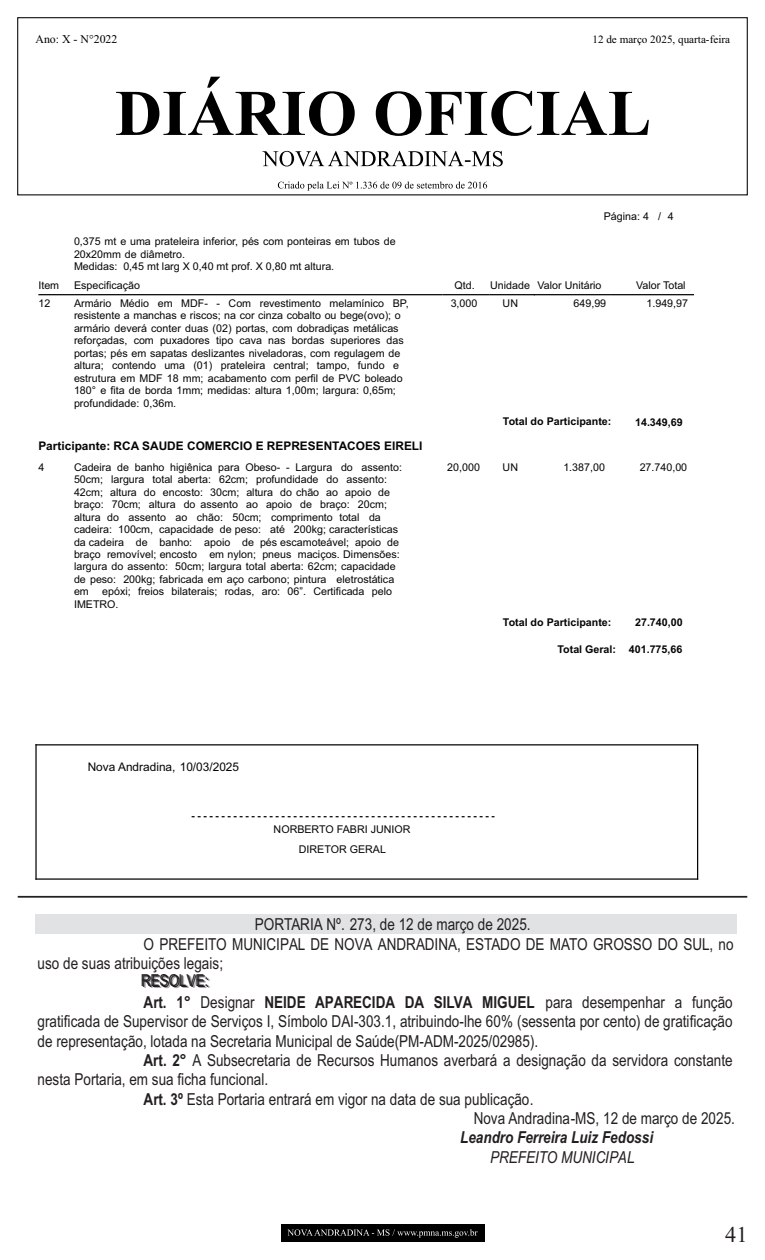
<style>
.page{position:relative;width:765px;height:1260px;background:#fff}
.page>*{position:absolute;margin:0;border:0;box-sizing:border-box;transform-origin:0 0}
.t1{font:22.5px "Times New Roman";color:#231f20}
.t2{font:16.5px "Arial Narrow";color:#231f20}
.t3{font:16.5px/22.2px "Arial Narrow";letter-spacing:-.28em;color:#231f20}
.t4{font:italic 700 16.5px "Arial Narrow";color:#231f20}
.t5{font:italic 16.5px "Arial Narrow";color:#231f20}
.t6{font:700 11.88px "Arial";color:#040504}
.t7{font:11.88px "Arial";color:#040504}
.t8{font:11.88px "Times New Roman";color:#000}
.t9{font:11.12px "Times New Roman";color:#000}
.t10{font:10.75px/12.5px "Arial";color:#040504}
.t11{font:700 10.75px "Arial";color:#040504}
.s1{color:#a8a9ad}
.s2{font-weight:700}
</style>
<div class="page">
<div style="left:281px;top:1225px;width:203px;height:17px;background:#000"></div>
<svg style="left:287px;top:1229px;width:191px;height:9px"></svg>
<div style="left:17px;top:17px;width:731px;height:178px;border:1px solid #000"></div>
<svg style="left:116px;top:77px;width:533px;height:59px"></svg>
<svg style="left:262px;top:151px;width:241px;height:15px"></svg>
<svg style="left:278px;top:181px;width:209px;height:10px"></svg>
<hr style="left:38px;top:294px;width:36px;height:1px;background:#040504">
<hr style="left:74px;top:294px;width:368px;height:1px;background:#040504">
<hr style="left:442px;top:294px;width:48px;height:1px;background:#040504">
<hr style="left:490px;top:294px;width:45px;height:1px;background:#040504">
<hr style="left:534px;top:294px;width:77px;height:1px;background:#040504">
<hr style="left:611px;top:294px;width:83px;height:1px;background:#040504">
<svg style="left:192px;top:816px;width:303px;height:1px"></svg>
<hr style="left:35px;top:744px;width:663px;height:1px;background:#040504">
<hr style="left:35px;top:744px;width:2px;height:136px;background:#040504">
<hr style="left:35px;top:878px;width:663px;height:2px;background:#040504">
<hr style="left:697px;top:744px;width:1px;height:136px;background:#040504">
<hr style="left:18px;top:896px;width:729px;height:2px;background:#231f20">
<div style="left:35px;top:915px;width:702px;height:19px;background:#e1e2e4"></div>
<p class="t8" style="left:35px;top:35px;width:84px">Ano: X - N°2022</p>
<p class="t9" style="left:593px;top:35px;width:139px">12 de março 2025, quarta-feira</p>
<p class="t10" style="left:74px;top:236px;width:323px">0,375 mt e uma prateleira inferior, pés com ponteiras em tubos de<br>20x20mm de diâmetro.<br>Medidas: 0,45 mt larg X 0,40 mt prof. X 0,80 mt altura.</p>
<p class="t10" style="left:604px;top:211px;width:72px">Página: 4 / 4</p>
<p class="t10" style="left:38px;top:280px;width:22px">Item</p>
<p class="t10" style="left:74px;top:280px;width:67px">Especificação</p>
<p class="t10" style="left:455px;top:280px;width:22px">Qtd.</p>
<p class="t10" style="left:490px;top:280px;width:113px">Unidade Valor Unitário</p>
<p class="t10" style="left:636px;top:280px;width:51px">Valor Total</p>
<p class="t10" style="left:38px;top:298px;width:13px">12</p>
<p class="t10" style="left:74px;top:298px;width:336px">Armário Médio em MDF- - Com revestimento melamínico BP, resistente a manchas e riscos; na cor cinza cobalto ou bege(ovo); o armário deverá conter duas (02) portas, com dobradiças metálicas reforçadas, com puxadores tipo cava nas bordas superiores das portas; pés em sapatas deslizantes niveladoras, com regulagem de altura; contendo uma (01) prateleira central; tampo, fundo e estrutura em MDF 18 mm; acabamento com perfil de PVC boleado 180° e fita de borda 1mm; medidas: altura 1,00m; largura: 0,65m; profundidade: 0,36m.</p>
<p class="t10" style="left:451px;top:298px;width:28px">3,000</p>
<p class="t10" style="left:503px;top:298px;width:17px">UN</p>
<p class="t10" style="left:574px;top:298px;width:34px">649,99</p>
<p class="t10" style="left:646px;top:298px;width:43px">1.949,97</p>
<p class="t11" style="left:503px;top:417px;width:110px">Total do Participante:</p>
<p class="t11" style="left:635px;top:418px;width:49px">14.349,69</p>
<p class="t6" style="left:38px;top:441px;width:386px">Participante: RCA SAUDE COMERCIO E REPRESENTACOES EIRELI</p>
<p class="t10" style="left:38px;top:462px;width:7px">4</p>
<p class="t10" style="left:74px;top:462px;width:329px">Cadeira de banho higiênica para Obeso- - Largura do assento:<br>50cm; largura total aberta: 62cm; profundidade do assento:<br>42cm; altura do encosto: 30cm; altura do chão ao apoio de braço: 70cm; altura do assento ao apoio de braço: 20cm; altura do assento ao chão: 50cm; comprimento total da cadeira: 100cm, capacidade de peso: até 200kg; características da cadeira de banho: apoio de pés escamoteável; apoio de braço removível; encosto em nylon; pneus maciços. Dimensões: largura do assento: 50cm; largura total aberta: 62cm; capacidade de peso: 200kg; fabricada em aço carbono; pintura eletrostática em epóxi; freios bilaterais; rodas, aro: 06”. Certificada pelo IMETRO.</p>
<p class="t10" style="left:447px;top:462px;width:34px">20,000</p>
<p class="t10" style="left:503px;top:462px;width:17px">UN</p>
<p class="t10" style="left:563px;top:462px;width:43px">1.387,00</p>
<p class="t10" style="left:640px;top:462px;width:49px">27.740,00</p>
<p class="t11" style="left:503px;top:618px;width:110px">Total do Participante:</p>
<p class="t11" style="left:635px;top:619px;width:49px">27.740,00</p>
<p class="t11" style="left:558px;top:645px;width:126px">Total Geral: 401.775,66</p>
<p class="t7" style="left:88px;top:762px;width:153px">Nova Andradina, 10/03/2025</p>
<p class="t10" style="left:274px;top:820px;width:138px;line-height:20.2px;text-align:center">NORBERTO FABRI JUNIOR<br>DIRETOR GERAL</p>
<h2 class="t2" style="left:255px;top:918px;width:277px">PORTARIA Nº. 273, de 12 de março de 2025.</h2>
<h2 class="t2" style="left:144px;top:938px;width:591px">O PREFEITO MUNICIPAL DE NOVA ANDRADINA, ESTADO DE MATO GROSSO DO SUL, no</h2>
<h2 class="t2" style="left:38px;top:957px;width:187px">uso de suas atribuições legais;</h2>
<h2 class="t3" style="left:141px;top:970px;width:594px">R<span class="s1">R</span>E<span class="s1">E</span>S<span class="s1">S</span>O<span class="s1">O</span>L<span class="s1">L</span>V<span class="s1">V</span>E<span class="s1">E</span>::<br><span class="s2">Art. 1°</span> Designar <span class="s2">NEIDE APARECIDA DA SILVA MIGUEL</span> para desempenhar a função</h2>
<h2 class="t2" style="left:38px;top:1015px;width:697px">gratificada de Supervisor de Serviços I, Símbolo DAI-303.1, atribuindo-lhe 60% (sessenta por cento) de gratificação</h2>
<h2 class="t2" style="left:38px;top:1035px;width:502px">de representação, lotada na Secretaria Municipal de Saúde(PM-ADM-2025/02985).</h2>
<h2 class="t2" style="left:144px;top:1054px;width:591px"><span class="s2">Art. 2°</span> A Subsecretaria de Recursos Humanos averbará a designação da servidora constante</h2>
<h2 class="t2" style="left:38px;top:1073px;width:232px">nesta Portaria, em sua ficha funcional.</h2>
<h2 class="t2" style="left:144px;top:1093px;width:391px"><span class="s2">Art. 3º</span> Esta Portaria entrará em vigor na data de sua publicação.</h2>
<h2 class="t2" style="left:474px;top:1112px;width:263px">Nova Andradina-MS, 12 de março de 2025.</h2>
<h2 class="t4" style="left:460px;top:1131px;width:194px">Leandro Ferreira Luiz Fedossi</h2>
<h2 class="t5" style="left:490px;top:1151px;width:146px">PREFEITO MUNICIPAL</h2>
<h1 class="t1" style="left:725px;top:1226px;width:24px">41</h1>
</div>
